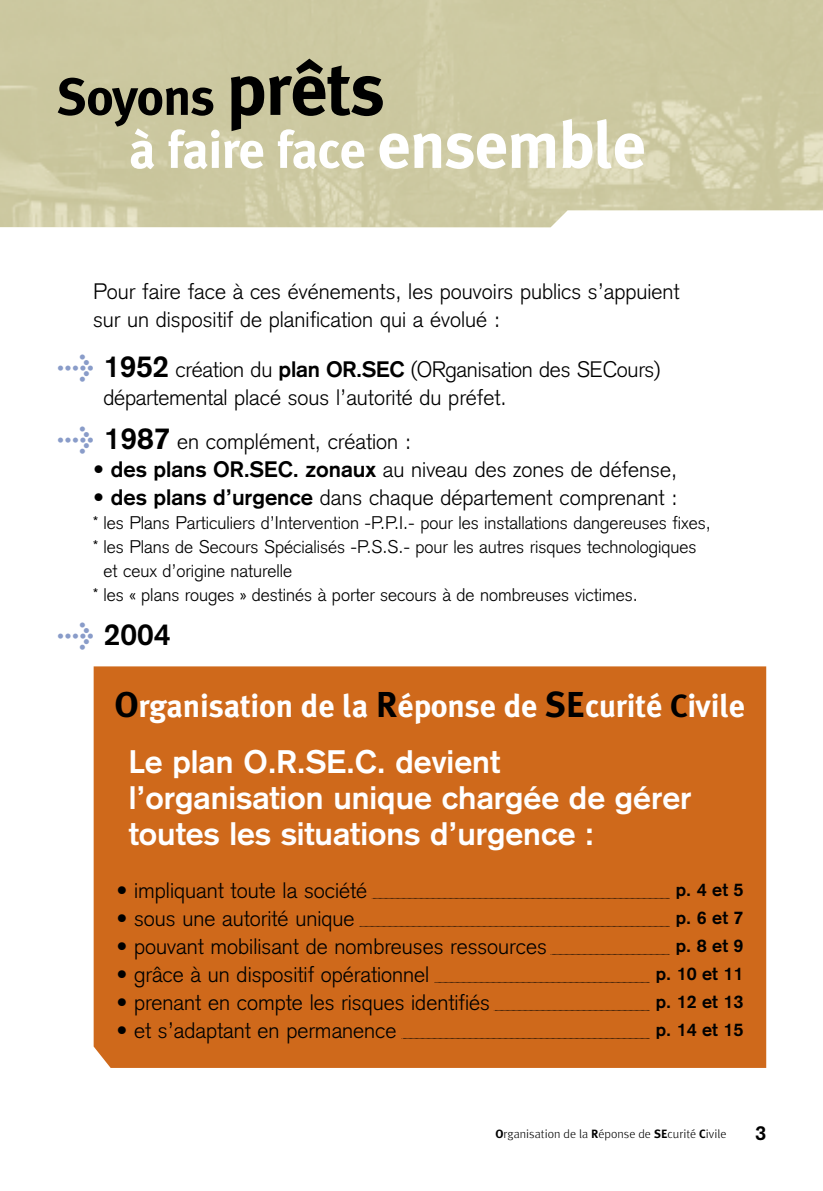
<style>
.page{position:relative;width:823px;height:1191px;background:#fff}
.page>*{position:absolute;margin:0;border:0;box-sizing:border-box;transform-origin:0 0}
.t1{font:700 52px/53px "Meta Plus";letter-spacing:-.015em;color:#fff}
.t2{font:700 32px/36px "Akzidenz Grotesk";color:#fff}
.t3{font:700 32px "Meta Plus";letter-spacing:-.005em;color:#fff}
.t4{font:700 30px "Akzidenz Grotesk";color:#000}
.t5{font:300 22px/28px "Akzidenz Grotesk";color:#000}
.t6{font:700 20px "Akzidenz Grotesk";color:#000}
.t7{font:300 18px "Akzidenz Grotesk";color:#000}
.t8{font:700 18px/28px "Akzidenz Grotesk";color:#000;text-align:right}
.t9{font:300 12px "Meta";color:#000}
.s1{color:#000}
.s2{font-size:74px;color:#000}
.s3{font-size:66px}
.s4{font-family:"Meta Plus";font-weight:700;font-size:30px;color:#899cc9}
.s5{font-weight:700;font-size:30px}
.s6{font-weight:700}
.s7{font-family:"Meta Plus";color:#899cc9}
.s8{font-size:36px;color:#000}
.s9{font-family:"Meta Plus";font-weight:700}
</style>
<div class="page">
<div style="left:94px;top:666px;width:671px;height:402px;background:#cf691b"></div>
<img style="left:0;top:0;width:822px;height:227px">
<svg style="left:371px;top:898px;width:298px;height:1px"></svg>
<svg style="left:359px;top:926px;width:310px;height:1px"></svg>
<svg style="left:550px;top:954px;width:119px;height:1px"></svg>
<svg style="left:434px;top:982px;width:216px;height:1px"></svg>
<svg style="left:493px;top:1010px;width:157px;height:1px"></svg>
<svg style="left:401px;top:1038px;width:249px;height:1px"></svg>
<h1 class="t1" style="left:129px;top:70px;width:518px;text-indent:-72px"><span class="s1">Soyons</span> <span class="s2">prêts<br></span>à faire face <span class="s3">ensemble</span></h1>
<p class="t5" style="left:93px;top:280px;width:587px">Pour faire face à ces événements, les pouvoirs publics s’appuient sur un dispositif de planification qui a évolué :</p>
<p class="t5" style="left:103px;top:358px;width:558px;text-indent:-47px"><span class="s4">&gt;</span> <span class="s5">1952</span> création du <span class="s6">plan OR.SEC</span> (ORganisation des SECours) départemental placé sous l’autorité du préfet.</p>
<p class="t5" style="left:57px;top:430px;width:356px"><span class="s4">&gt;</span> <span class="s5">1987</span> en complément, création :</p>
<p class="t5" style="left:93px;top:458px;width:585px"><span class="s6">• des plans OR.SEC. zonaux</span> au niveau des zones de défense,</p>
<p class="t5" style="left:93px;top:486px;width:585px"><span class="s6">• des plans d’urgence</span> dans chaque département comprenant :</p>
<p class="t7" style="left:93px;top:516px;width:618px">* les Plans Particuliers d’Intervention -P.P.I.- pour les installations dangereuses fixes,</p>
<p class="t7" style="left:93px;top:540px;width:604px">* les Plans de Secours Spécialisés -P.S.S.- pour les autres risques technologiques</p>
<p class="t7" style="left:103px;top:564px;width:190px">et ceux d’origine naturelle</p>
<p class="t7" style="left:93px;top:588px;width:546px">* les « plans rouges » destinés à porter secours à de nombreuses victimes.</p>
<h3 class="t4" style="left:57px;top:624px;width:115px"><span class="s7">&gt;</span> 2004</h3>
<h2 class="t3" style="left:114px;top:687px;width:631px"><span class="s8">O</span>rganisation de la <span class="s8">R</span>éponse de <span class="s8">SE</span>curité <span class="s1">C</span>ivile</h2>
<h2 class="t2" style="left:129px;top:746px;width:564px">Le plan O.R.SE.C. devient l’organisation unique chargée de gérer toutes les situations d’urgence :</h2>
<p class="t8" style="left:655px;top:877px;width:89px">p.4et5 p.6et7 p.8et9<br>p. 10 et 11 p. 12 et 13 p. 14 et 15</p>
<p class="t5" style="left:116px;top:879px;width:252px">• impliquant toute la société</p>
<p class="t5" style="left:116px;top:907px;width:239px">• sous une autorité unique</p>
<p class="t5" style="left:116px;top:935px;width:431px">• pouvant mobilisant de nombreuses ressources</p>
<p class="t5" style="left:116px;top:963px;width:314px">• grâce à un dispositif opérationnel</p>
<p class="t5" style="left:116px;top:991px;width:375px">• prenant en compte les risques identifiés</p>
<p class="t5" style="left:116px;top:1019px;width:281px">• et s’adaptant en permanence</p>
<p class="t9" style="left:495px;top:1129px;width:232px"><span class="s9">O</span>rganisation de la <span class="s9">R</span>éponse de <span class="s9">SE</span>curité <span class="s9">C</span>ivile</p>
<p class="t6" style="left:754px;top:1125px;width:13px">3</p>
</div>
